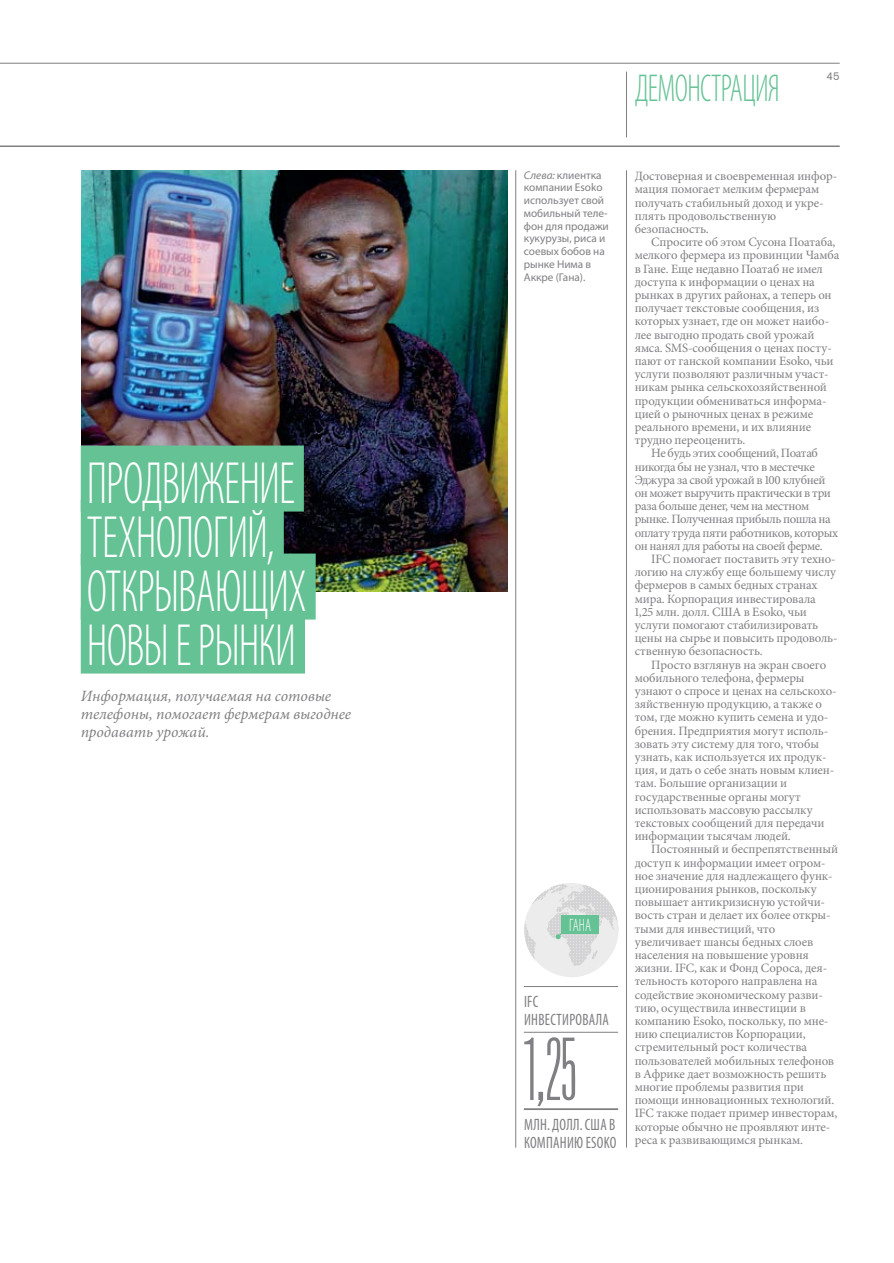
<style>
.page{position:relative;width:894px;height:1263px;background:#fff}
.page>*{position:absolute;margin:0;border:0;box-sizing:border-box;transform-origin:0 0}
.t1{font:300 78px "Titling Gothic FB Skyline";color:#807f83}
.t2{font:300 condensed 60px/54px "Myriad Pro";letter-spacing:-.015em;color:#fff;scale:.8 1}
.t3{font:300 condensed 39px "Myriad Pro";letter-spacing:-.02em;color:#65c295;scale:.8 1}
.t4{font:300 condensed 18px "Myriad Pro";color:#fff;scale:.8 1}
.t5{font:condensed 16.5px/18px "Myriad Pro";letter-spacing:.02em;color:#807f83;scale:.9 1}
.t6{font:italic 15.75px/18px "Minion Pro";color:#807f83}
.t7{font:12.75px/13.2px "Minion Pro";letter-spacing:-.01em;color:#807f83}
.t8{font:12.75px "Minion Pro";letter-spacing:-.03em;color:#807f83}
.t9{font:11.25px/12.8px "Myriad Pro";color:#807f83}
.t10{font:11.25px "Akzidenz Grotesk BE";color:#807f83}
.s1{font-style:italic}
</style>
<div class="page">
<hr style="left:515px;top:170px;width:1px;height:977px;background:#807f83">
<hr style="left:626px;top:170px;width:1px;height:977px;background:#807f83">
<svg style="left:524px;top:883px;width:94px;height:94px"></svg>
<img style="left:81px;top:170px;width:426px;height:421px">
<div style="left:81px;top:445px;width:223px;height:66px;background:#65c295"></div>
<div style="left:81px;top:499px;width:203px;height:66px;background:#65c295"></div>
<div style="left:81px;top:553px;width:234px;height:66px;background:#65c295"></div>
<div style="left:81px;top:607px;width:224px;height:66px;background:#65c295"></div>
<hr style="left:523px;top:986px;width:95px;height:1px;background:#807f83">
<hr style="left:523px;top:1032px;width:95px;height:1px;background:#807f83">
<hr style="left:523px;top:1108px;width:95px;height:2px;background:#807f83">
<hr style="left:0;top:63px;width:839px;height:1px;background:#807f83">
<hr style="left:0;top:145px;width:839px;height:2px;background:#807f83">
<hr style="left:626px;top:72px;width:1px;height:65px;background:#807f83">
<h2 class="t2" style="left:87px;top:455px;width:276px">ПРОДВИЖЕНИЕ<br>ТЕХНОЛОГИЙ,<br>ОТКРЫВАЮЩИХ<br>НОВЫ Е РЫНКИ</h2>
<p class="t6" style="left:81px;top:686px;width:272px">Информация, получаемая на сотовые телефоны, помогает фермерам выгоднее продавать урожай.</p>
<h3 class="t3" style="left:634px;top:65px;width:182px">ДЕМОНСТРАЦИЯ</h3>
<p class="t10" style="left:826px;top:69px;width:15px">45</p>
<p class="t9" style="left:523px;top:168px;width:86px"><span class="s1">Слева:</span> клиентка компании Esoko использует свой мобильный теле&shy;фон для продажи кукурузы, риса и соевых бобов на рынке Нима в<br>Аккре (Гана).</p>
<h3 class="t4" style="left:569px;top:914px;width:29px">ГАНА</h3>
<p class="t5" style="left:524px;top:992px;width:96px">IFC<br>ИНВЕСТИРОВАЛА</p>
<h1 class="t1" style="left:523px;top:1025px;width:54px">1,25</h1>
<p class="t5" style="left:524px;top:1115px;width:104px">млн.долл.США в компанию ESOKO</p>
<p class="t7" style="left:634px;top:170px;width:204px">Достоверная и своевременная инфор&shy;мация помогает мелким фермерам получать стабильный доход и укре&shy;плять продовольственную безопасность.</p>
<p class="t7" style="left:651px;top:236px;width:186px">Спросите об этом Сусона Поатаба,</p>
<p class="t7" style="left:634px;top:249px;width:206px">мелкого фермера из провинции Чамба</p>
<p class="t7" style="left:634px;top:262px;width:189px">в Гане. Еще недавно Поатаб не имел</p>
<p class="t7" style="left:634px;top:276px;width:181px">доступа к информации о ценах на</p>
<p class="t7" style="left:634px;top:289px;width:198px">рынках в других районах, а теперь он</p>
<p class="t7" style="left:634px;top:302px;width:186px">получает текстовые сообщения, из</p>
<p class="t7" style="left:634px;top:315px;width:196px">которых узнает, где он может наибо-</p>
<p class="t7" style="left:634px;top:328px;width:181px">лее выгодно продать свой урожай</p>
<p class="t7" style="left:634px;top:342px;width:199px">ямса. SMS-сообщения о ценах посту-</p>
<p class="t7" style="left:634px;top:355px;width:200px">пают от ганской компании Esoko, чьи</p>
<p class="t7" style="left:634px;top:368px;width:195px">услуги позволяют различным участ-</p>
<p class="t7" style="left:634px;top:381px;width:194px">никам рынка сельскохозяйственной</p>
<p class="t7" style="left:634px;top:394px;width:193px">продукции обмениваться информа-</p>
<p class="t7" style="left:634px;top:408px;width:180px">цией о рыночных ценах в режиме</p>
<p class="t7" style="left:634px;top:421px;width:178px">реального времени, и их влияние</p>
<p class="t7" style="left:634px;top:434px;width:112px">трудно переоценить.</p>
<p class="t8" style="left:651px;top:446px;width:168px">Не будь этих сообщений, Поатаб</p>
<p class="t8" style="left:634px;top:459px;width:181px">никогда бы не узнал, что в местечке</p>
<p class="t7" style="left:634px;top:474px;width:192px">Эджура за свой урожай в 100 клубней</p>
<p class="t8" style="left:634px;top:485px;width:198px">он может выручить практически в три</p>
<p class="t8" style="left:634px;top:498px;width:176px">раза больше денег, чем на местном</p>
<p class="t8" style="left:634px;top:512px;width:197px">рынке. Полученная прибыль пошла на</p>
<p class="t8" style="left:634px;top:525px;width:205px">оплату труда пяти работников, которых</p>
<p class="t8" style="left:634px;top:538px;width:189px">он нанял для работы на своей ферме.</p>
<p class="t7" style="left:651px;top:553px;width:186px">IFC помогает поставить эту техно-</p>
<p class="t7" style="left:634px;top:566px;width:203px">логию на службу еще большему числу</p>
<p class="t7" style="left:634px;top:579px;width:184px">фермеров в самых бедных странах</p>
<p class="t7" style="left:634px;top:592px;width:183px">мира. Корпорация инвестировала</p>
<p class="t7" style="left:634px;top:606px;width:174px">1,25 млн. долл. США в Esoko, чьи</p>
<p class="t7" style="left:634px;top:619px;width:185px">услуги помогают стабилизировать</p>
<p class="t7" style="left:634px;top:632px;width:204px">цены на сырье и повысить продоволь-</p>
<p class="t7" style="left:634px;top:645px;width:129px">ственную безопасность.</p>
<p class="t7" style="left:651px;top:658px;width:176px">Просто взглянув на экран своего</p>
<p class="t7" style="left:634px;top:672px;width:171px">мобильного телефона, фермеры</p>
<p class="t7" style="left:634px;top:685px;width:203px">узнают о спросе и ценах на сельскохо-</p>
<p class="t7" style="left:634px;top:698px;width:189px">зяйственную продукцию, а также о</p>
<p class="t7" style="left:634px;top:711px;width:195px">том, где можно купить семена и удо-</p>
<p class="t7" style="left:634px;top:724px;width:195px">брения. Предприятия могут исполь-</p>
<p class="t7" style="left:634px;top:738px;width:186px">зовать эту систему для того, чтобы</p>
<p class="t7" style="left:634px;top:751px;width:193px">узнать, как используется их продук-</p>
<p class="t7" style="left:634px;top:764px;width:201px">ция, и дать о себе знать новым клиен-</p>
<p class="t7" style="left:634px;top:777px;width:154px">там. Большие организации и</p>
<p class="t7" style="left:634px;top:790px;width:167px">государственные органы могут</p>
<p class="t7" style="left:634px;top:804px;width:179px">использовать массовую рассылку</p>
<p class="t7" style="left:634px;top:817px;width:191px">текстовых сообщений для передачи</p>
<p class="t7" style="left:634px;top:830px;width:157px">информации тысячам людей.</p>
<p class="t7" style="left:651px;top:843px;width:188px">Постоянный и беспрепятственный</p>
<p class="t7" style="left:634px;top:856px;width:192px">доступ к информации имеет огром-</p>
<p class="t7" style="left:634px;top:870px;width:199px">ное значение для надлежащего функ-</p>
<p class="t7" style="left:634px;top:883px;width:183px">ционирования рынков, поскольку</p>
<p class="t7" style="left:634px;top:896px;width:192px">повышает антикризисную устойчи-</p>
<p class="t7" style="left:634px;top:909px;width:197px">вость стран и делает их более откры-</p>
<p class="t7" style="left:634px;top:922px;width:142px">тыми для инвестиций, что</p>
<p class="t7" style="left:634px;top:935px;width:180px">увеличивает шансы бедных слоев</p>
<p class="t7" style="left:634px;top:949px;width:176px">населения на повышение уровня</p>
<p class="t7" style="left:634px;top:962px;width:194px">жизни. IFC, как и Фонд Сороса, дея-</p>
<p class="t7" style="left:634px;top:975px;width:184px">тельность которого направлена на</p>
<p class="t7" style="left:634px;top:988px;width:190px">содействие экономическому разви-</p>
<p class="t7" style="left:634px;top:1001px;width:172px">тию, осуществила инвестиции в</p>
<p class="t7" style="left:634px;top:1015px;width:195px">компанию Esoko, поскольку, по мне-</p>
<p class="t7" style="left:634px;top:1028px;width:172px">нию специалистов Корпорации,</p>
<p class="t7" style="left:634px;top:1041px;width:174px">стремительный рост количества</p>
<p class="t7" style="left:634px;top:1054px;width:201px">пользователей мобильных телефонов</p>
<p class="t7" style="left:634px;top:1067px;width:193px">в Африке дает возможность решить</p>
<p class="t7" style="left:634px;top:1081px;width:171px">многие проблемы развития при</p>
<p class="t7" style="left:634px;top:1094px;width:201px">помощи инновационных технологий.</p>
<p class="t7" style="left:634px;top:1107px;width:204px">IFC также подает пример инвесторам,</p>
<p class="t7" style="left:634px;top:1120px;width:197px">которые обычно не проявляют инте-</p>
<p class="t7" style="left:634px;top:1133px;width:170px">реса к развивающимся рынкам.</p>
</div>
